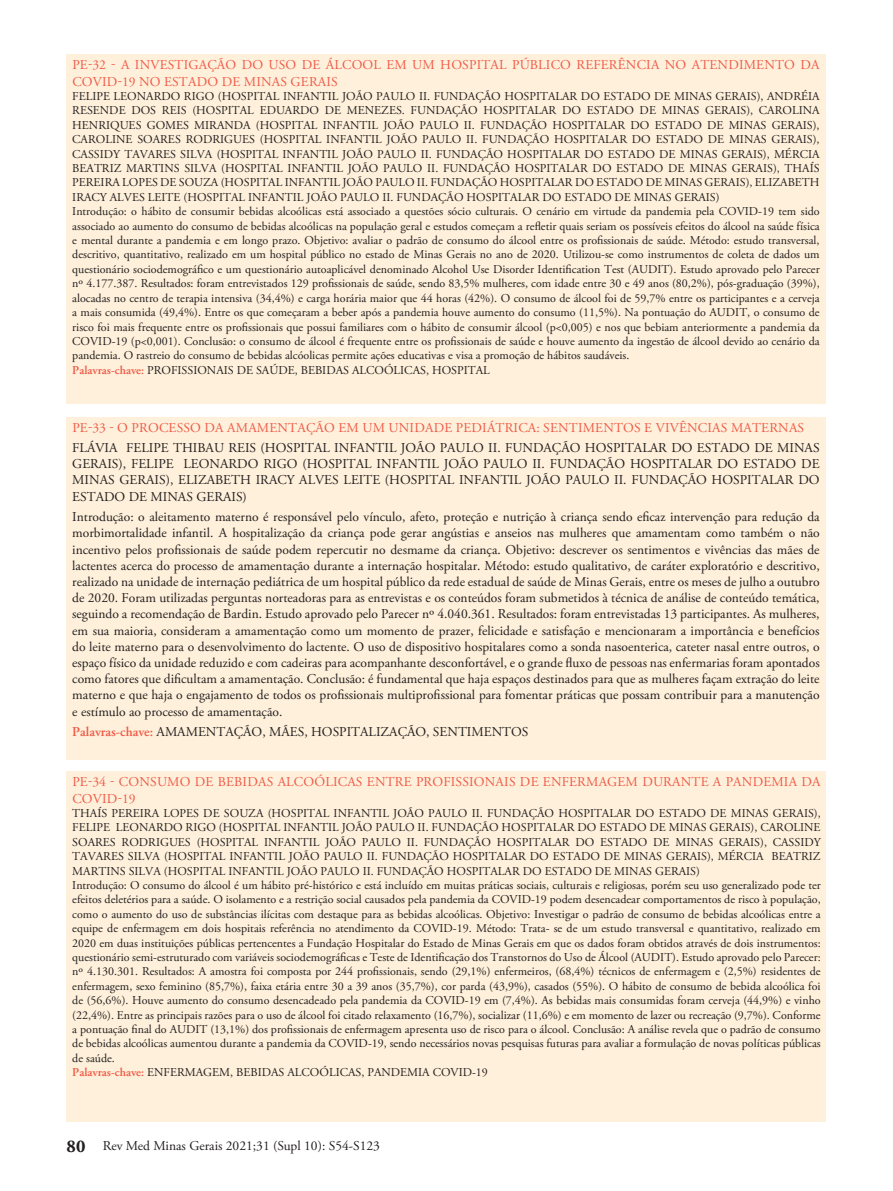
<style>
.page{position:relative;width:893px;height:1191px;background:#fff}
.page>*{position:absolute;margin:0;border:0;box-sizing:border-box;transform-origin:0 0}
.autores_e_texto{font:13.5px/16.2px "Adobe Garamond Pro";color:#231f20;text-align:justify}
.titulo_de_resumo{font:13.5px/16.2px "Adobe Garamond Pro";letter-spacing:.015em;color:#f05947}
.autores_e_texto-2{font:12px/14.4px "Adobe Garamond Pro";color:#231f20;text-align:justify}
.s1{font-weight:600;color:#f05947}
.s2{font-weight:700;font-size:18px}
</style>
<div class="page">
<div style="left:67px;top:771px;width:759px;height:351px;background:#fef0da"></div>
<div style="left:67px;top:417px;width:759px;height:342px;background:#fef0da"></div>
<div style="left:67px;top:55px;width:759px;height:349px;background:#fef0da"></div>
<p class="titulo_de_resumo" style="left:72px;top:57px;width:749px">PE-32 - A INVESTIGAÇÃO DO USO DE ÁLCOOL EM UM HOSPITAL PÚBLICO REFERÊNCIA NO ATENDIMENTO DA<br>COVID-19 NO ESTADO DE MINAS GERAIS</p>
<p class="autores_e_texto-2" style="left:72px;top:89px;width:749px">FELIPE LEONARDO RIGO (HOSPITAL INFANTIL JOÃO PAULO II. FUNDAÇÃO HOSPITALAR DO ESTADO DE MINAS GERAIS), ANDRÉIA RESENDE DOS REIS (HOSPITAL EDUARDO DE MENEZES. FUNDAÇÃO HOSPITALAR DO ESTADO DE MINAS GERAIS), CAROLINA HENRIQUES GOMES MIRANDA (HOSPITAL INFANTIL JOÃO PAULO II. FUNDAÇÃO HOSPITALAR DO ESTADO DE MINAS GERAIS), CAROLINE SOARES RODRIGUES (HOSPITAL INFANTIL JOÃO PAULO II. FUNDAÇÃO HOSPITALAR DO ESTADO DE MINAS GERAIS), CASSIDY TAVARES SILVA (HOSPITAL INFANTIL JOÃO PAULO II. FUNDAÇÃO HOSPITALAR DO ESTADO DE MINAS GERAIS), MÉRCIA BEATRIZ MARTINS SILVA (HOSPITAL INFANTIL JOÃO PAULO II. FUNDAÇÃO HOSPITALAR DO ESTADO DE MINAS GERAIS), THAÍS PEREIRA LOPES DE SOUZA (HOSPITAL INFANTIL JOÃO PAULO II. FUNDAÇÃO HOSPITALAR DO ESTADO DE MINAS GERAIS), ELIZABETH IRACY ALVES LEITE (HOSPITAL INFANTIL JOÃO PAULO II. FUNDAÇÃO HOSPITALAR DO ESTADO DE MINAS GERAIS)</p>
<p class="autores_e_texto-2" style="left:72px;top:205px;width:749px">Introdução: o hábito de consumir bebidas alcoólicas está associado a questões sócio culturais. O cenário em virtude da pandemia pela COVID-19 tem sido associado ao aumento do consumo de bebidas alcoólicas na população geral e estudos começam a refletir quais seriam os possíveis efeitos do álcool na saúde física e mental durante a pandemia e em longo prazo. Objetivo: avaliar o padrão de consumo do álcool entre os profissionais de saúde. Método: estudo transversal, descritivo, quantitativo, realizado em um hospital público no estado de Minas Gerais no ano de 2020. Utilizou-se como instrumentos de coleta de dados um questionário sociodemográfico e um questionário autoaplicável denominado Alcohol Use Disorder Identification Test (AUDIT). Estudo aprovado pelo Parecer nº 4.177.387. Resultados: foram entrevistados 129 profissionais de saúde, sendo 83,5% mulheres, com idade entre 30 e 49 anos (80,2%), pós-graduação (39%), alocadas no centro de terapia intensiva (34,4%) e carga horária maior que 44 horas (42%). O consumo de álcool foi de 59,7% entre os participantes e a cerveja a mais consumida (49,4%). Entre os que começaram a beber após a pandemia houve aumento do consumo (11,5%). Na pontuação do AUDIT, o consumo de risco foi mais frequente entre os profissionais que possui familiares com o hábito de consumir álcool (p&lt;0,005) e nos que bebiam anteriormente a pandemia da COVID-19 (p&lt;0,001). Conclusão: o consumo de álcool é frequente entre os profissionais de saúde e houve aumento da ingestão de álcool devido ao cenário da pandemia. O rastreio do consumo de bebidas alcóolicas permite ações educativas e visa a promoção de hábitos saudáveis.</p>
<p class="autores_e_texto-2" style="left:72px;top:363px;width:419px"><span class="s1">Palavras-chave:</span> PROFISSIONAIS DE SAÚDE, BEBIDAS ALCOÓLICAS, HOSPITAL</p>
<p class="titulo_de_resumo" style="left:72px;top:419px;width:733px">PE-33 - O PROCESSO DA AMAMENTAÇÃO EM UM UNIDADE PEDIÁTRICA: SENTIMENTOS E VIVÊNCIAS MATERNAS</p>
<p class="autores_e_texto" style="left:72px;top:440px;width:749px">FLÁVIA FELIPE THIBAU REIS (HOSPITAL INFANTIL JOÃO PAULO II. FUNDAÇÃO HOSPITALAR DO ESTADO DE MINAS GERAIS), FELIPE LEONARDO RIGO (HOSPITAL INFANTIL JOÃO PAULO II. FUNDAÇÃO HOSPITALAR DO ESTADO DE MINAS GERAIS), ELIZABETH IRACY ALVES LEITE (HOSPITAL INFANTIL JOÃO PAULO II. FUNDAÇÃO HOSPITALAR DO ESTADO DE MINAS GERAIS)</p>
<p class="autores_e_texto" style="left:72px;top:509px;width:749px">Introdução: o aleitamento materno é responsável pelo vínculo, afeto, proteção e nutrição à criança sendo eficaz intervenção para redução da morbimortalidade infantil. A hospitalização da criança pode gerar angústias e anseios nas mulheres que amamentam como também o não incentivo pelos profissionais de saúde podem repercutir no desmame da criança. Objetivo: descrever os sentimentos e vivências das mães de lactentes acerca do processo de amamentação durante a internação hospitalar. Método: estudo qualitativo, de caráter exploratório e descritivo, realizado na unidade de internação pediátrica de um hospital público da rede estadual de saúde de Minas Gerais, entre os meses de julho a outubro de 2020. Foram utilizadas perguntas norteadoras para as entrevistas e os conteúdos foram submetidos à técnica de análise de conteúdo temática, seguindo a recomendação de Bardin. Estudo aprovado pelo Parecer nº 4.040.361. Resultados: foram entrevistadas 13 participantes. As mulheres, em sua maioria, consideram a amamentação como um momento de prazer, felicidade e satisfação e mencionaram a importância e benefícios do leite materno para o desenvolvimento do lactente. O uso de dispositivo hospitalares como a sonda nasoenterica, cateter nasal entre outros, o espaço físico da unidade reduzido e com cadeiras para acompanhante desconfortável, e o grande fluxo de pessoas nas enfermarias foram apontados como fatores que dificultam a amamentação. Conclusão: é fundamental que haja espaços destinados para que as mulheres façam extração do leite materno e que haja o engajamento de todos os profissionais multiprofissional para fomentar práticas que possam contribuir para a manutenção e estímulo ao processo de amamentação.</p>
<p class="autores_e_texto" style="left:72px;top:724px;width:458px"><span class="s1">Palavras-chave:</span> AMAMENTAÇÃO, MÃES, HOSPITALIZAÇÃO, SENTIMENTOS</p>
<p class="titulo_de_resumo" style="left:72px;top:774px;width:750px">PE-34 - CONSUMO DE BEBIDAS ALCOÓLICAS ENTRE PROFISSIONAIS DE ENFERMAGEM DURANTE A PANDEMIA DA<br>COVID-19</p>
<p class="autores_e_texto-2" style="left:72px;top:806px;width:750px">THAÍS PEREIRA LOPES DE SOUZA (HOSPITAL INFANTIL JOÃO PAULO II. FUNDAÇÃO HOSPITALAR DO ESTADO DE MINAS GERAIS), FELIPE LEONARDO RIGO (HOSPITAL INFANTIL JOÃO PAULO II. FUNDAÇÃO HOSPITALAR DO ESTADO DE MINAS GERAIS), CAROLINE SOARES RODRIGUES (HOSPITAL INFANTIL JOÃO PAULO II. FUNDAÇÃO HOSPITALAR DO ESTADO DE MINAS GERAIS), CASSIDY TAVARES SILVA (HOSPITAL INFANTIL JOÃO PAULO II. FUNDAÇÃO HOSPITALAR DO ESTADO DE MINAS GERAIS), MÉRCIA BEATRIZ MARTINS SILVA (HOSPITAL INFANTIL JOÃO PAULO II. FUNDAÇÃO HOSPITALAR DO ESTADO DE MINAS GERAIS)</p>
<p class="autores_e_texto-2" style="left:72px;top:878px;width:750px">Introdução: O consumo do álcool é um hábito pré-histórico e está incluído em muitas práticas sociais, culturais e religiosas, porém seu uso generalizado pode ter efeitos deletérios para a saúde. O isolamento e a restrição social causados pela pandemia da COVID-19 podem desencadear comportamentos de risco à população, como o aumento do uso de substâncias ilícitas com destaque para as bebidas alcoólicas. Objetivo: Investigar o padrão de consumo de bebidas alcoólicas entre a equipe de enfermagem em dois hospitais referência no atendimento da COVID-19. Método: Trata- se de um estudo transversal e quantitativo, realizado em 2020 em duas instituições públicas pertencentes a Fundação Hospitalar do Estado de Minas Gerais em que os dados foram obtidos através de dois instrumentos: questionário semi-estruturado com variáveis sociodemográficas e Teste de Identificação dos Transtornos do Uso de Álcool (AUDIT). Estudo aprovado pelo Parecer: nº 4.130.301. Resultados: A amostra foi composta por 244 profissionais, sendo (29,1%) enfermeiros, (68,4%) técnicos de enfermagem e (2,5%) residentes de enfermagem, sexo feminino (85,7%), faixa etária entre 30 a 39 anos (35,7%), cor parda (43,9%), casados (55%). O hábito de consumo de bebida alcoólica foi de (56,6%). Houve aumento do consumo desencadeado pela pandemia da COVID-19 em (7,4%). As bebidas mais consumidas foram cerveja (44,9%) e vinho (22,4%). Entre as principais razões para o uso de álcool foi citado relaxamento (16,7%), socializar (11,6%) e em momento de lazer ou recreação (9,7%). Conforme a pontuação final do AUDIT (13,1%) dos profissionais de enfermagem apresenta uso de risco para o álcool. Conclusão: A análise revela que o padrão de consumo de bebidas alcoólicas aumentou durante a pandemia da COVID-19, sendo necessários novas pesquisas futuras para avaliar a formulação de novas políticas públicas de saúde.</p>
<p class="autores_e_texto-2" style="left:72px;top:1065px;width:417px"><span class="s1">Palavras-chave:</span> ENFERMAGEM, BEBIDAS ALCOÓLICAS, PANDEMIA COVID-19</p>
<p class="autores_e_texto" style="left:67px;top:1138px;width:315px"><span class="s2">80</span> Rev Med Minas Gerais 2021;31 (Supl 10): S54-S123</p>
</div>
